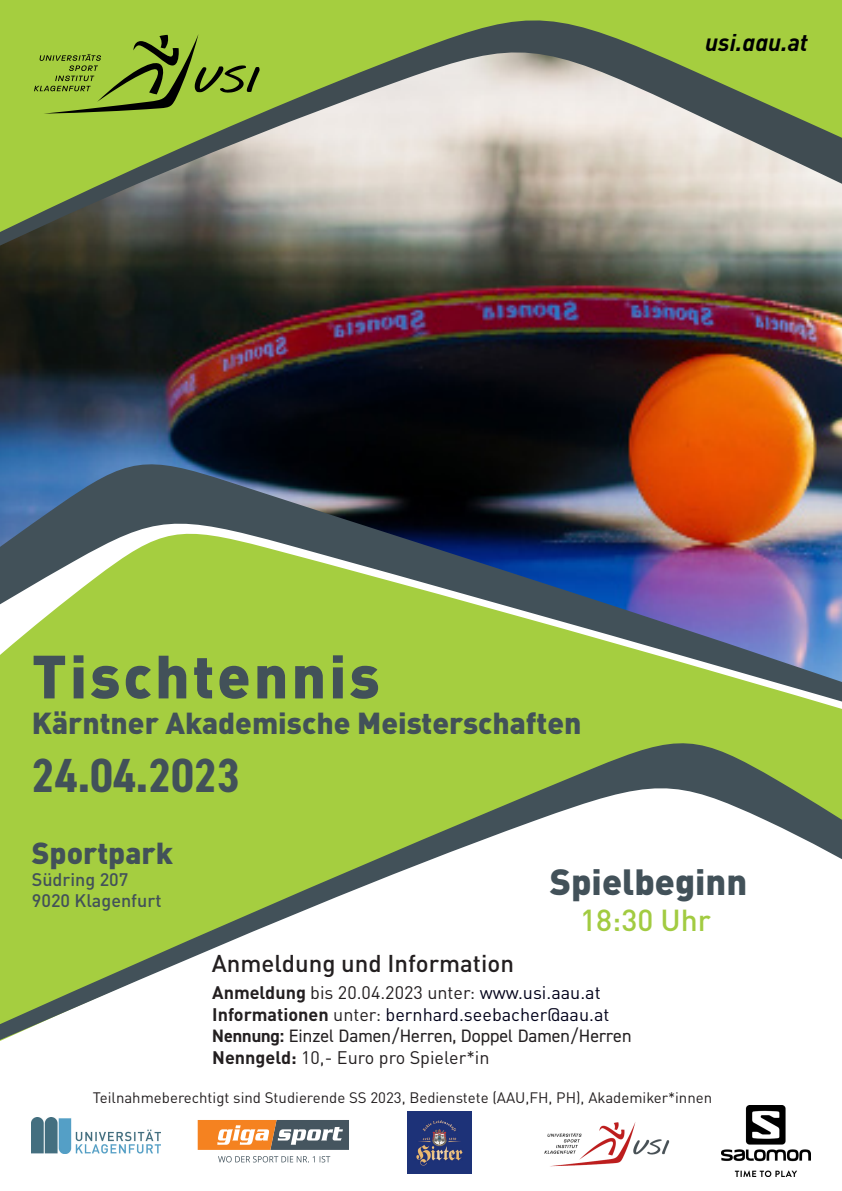
<style>
.page{position:relative;width:842px;height:1191px;background:#fff}
.page>*{position:absolute;margin:0;border:0;box-sizing:border-box;transform-origin:0 0}
.t1{font:900 60px "DIN Pro";letter-spacing:.05em;color:#425159}
.t2{font:700 condensed 48px "DIN2014";color:#425159}
.t3{font:900 36px "DIN Pro";color:#425159}
.t4{font:900 30px "DIN Pro";color:#425159}
.t5{font:500 30px "DIN Pro";color:#a2cb41}
.t6{font:500 24px "DIN Pro";color:#231f20}
.t7{font:italic 700 24px "DIN Pro";color:#000001}
.t8{font:18px/21.6px "DIN2014";color:#231f20}
.t9{font:18px "DIN Pro";color:#000119}
.t10{font:18px "DIN Pro";color:#231f20}
.t11{font:500 18px "DIN Pro";color:#425159}
.t12{font:15px "DIN Pro";color:#231f20}
.s1{font-weight:700}
.s2{color:#000119}
.s3{font-weight:700;color:#231f20}
.s4{color:#231f20}
.s5{font-family:"DIN Pro";font-weight:700}
.s6{font-family:"DIN Pro"}
</style>
<div class="page">
<img style="left:0;top:0;width:842px;height:454px">
<img style="left:0;top:454px;width:842px;height:278px">
<svg style="left:0;top:732px;width:842px;height:445px"></svg>
<svg style="left:34px;top:34px;width:226px;height:80px;background:#8bad35"></svg>
<img style="left:32px;top:1117px;width:129px;height:36px">
<img style="left:407px;top:1111px;width:65px;height:62px">
<img style="left:529px;top:1113px;width:156px;height:55px">
<img style="left:722px;top:1105px;width:88px;height:71px">
<svg style="left:198px;top:1120px;width:151px;height:29px"></svg>
<svg style="left:218px;top:1156px;width:112px;height:6px"></svg>
<p class="t7" style="left:705px;top:23px;width:104px">usi.aau.at</p>
<p class="t1" style="left:32px;top:625px;width:349px">Tischtennis</p>
<p class="t4" style="left:32px;top:698px;width:551px">Kärntner Akademische Meisterschaften</p>
<p class="t2" style="left:32px;top:743px;width:210px">24.04.2023</p>
<p class="t4" style="left:32px;top:827px;width:143px">Sportpark</p>
<p class="t11" style="left:32px;top:864px;width:98px">Südring 207</p>
<p class="t11" style="left:32px;top:886px;width:131px">9020 Klagenfurt</p>
<p class="t6" style="left:212px;top:943px;width:304px">Anmeldung und Information</p>
<p class="t3" style="left:550px;top:851px;width:199px">Spielbeginn</p>
<p class="t5" style="left:580px;top:896px;width:132px">18:30 Uhr</p>
<p class="t10" style="left:212px;top:978px;width:390px"><span class="s1">Anmeldung</span> bis 20.04.2023 unter: <span class="s2">www.usi.aau.at</span></p>
<p class="t9" style="left:212px;top:1000px;width:399px"><span class="s3">Informationen</span> <span class="s4">unter:</span> bernhard.seebacher@aau.at</p>
<p class="t8" style="left:212px;top:1025px;width:421px"><span class="s1">Nennung:</span> Einzel Damen/Herren, Doppel Damen/Herren<br><span class="s5">Nenngeld:</span> <span class="s6">10,- Euro pro Spieler*in</span></p>
<p class="t12" style="left:93px;top:1086px;width:621px">Teilnahmeberechtigt sind Studierende SS 2023, Bedienstete (AAU,FH, PH), Akademiker*innen</p>
</div>
